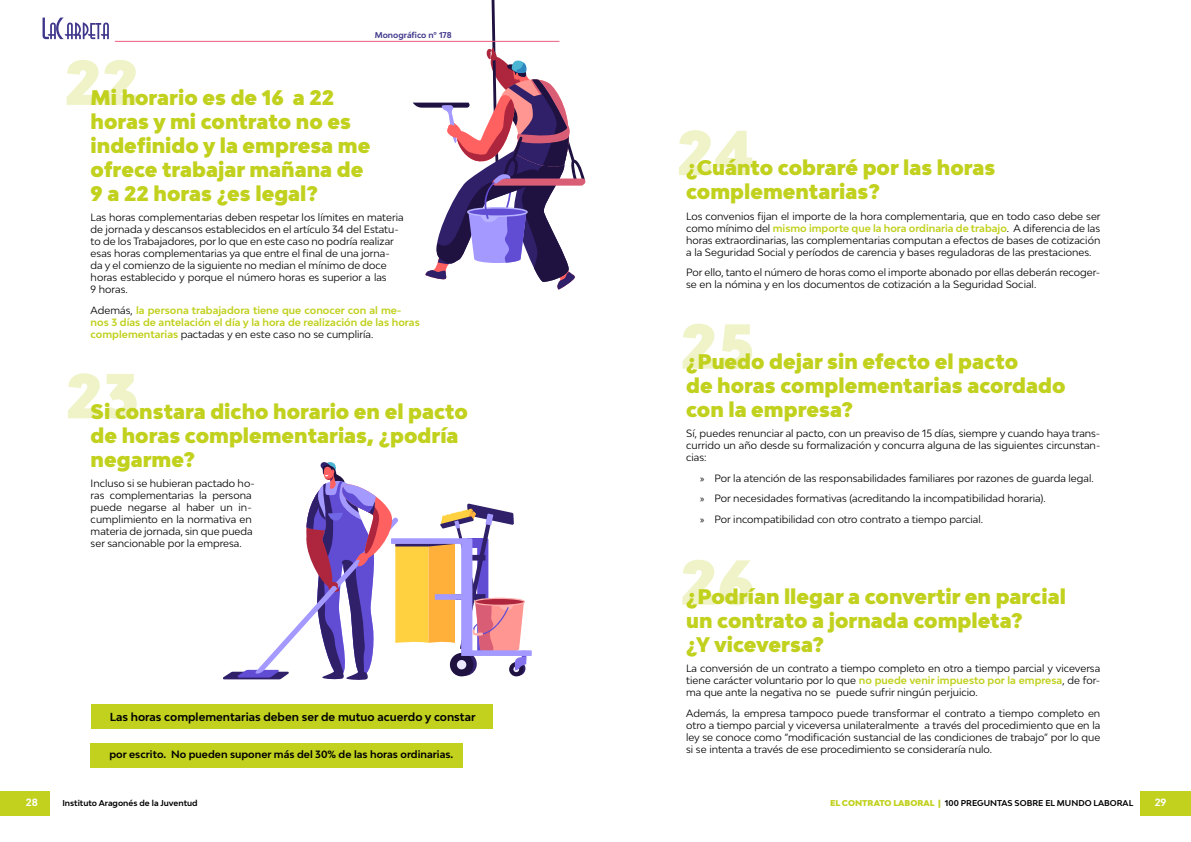
<style>
.page{position:relative;width:1191px;height:842px;background:#fff}
.page>*{position:absolute;margin:0;border:0;box-sizing:border-box;transform-origin:0 0}
.t1{font:900 60px "Bw Modelica";color:#c1d11e}
.t2{font:900 20px/24px "Bw Modelica";color:#c1d11e}
.t3{font:700 11px "Bw Modelica";color:#000}
.t4{font:10px/12px "Bw Modelica";color:#000}
.t5{font:700 10px/12px "Bw Modelica";color:#c1d11e}
.t6{font:700 10px "Bw Modelica";color:#000}
.t7{font:700 10px "Bw Modelica";color:#fff}
.t8{font:700 8px "Bw Modelica";color:#000}
.t9{font:700 8px "Bw Modelica";color:#3f378b}
.s1{font-weight:400;color:#000}
.s2{font-weight:700;color:#c1d11e}
.s3{font-family:"Myriad Pro"}
.s4{font-weight:900;color:#c1d11e}
</style>
<div class="page">
<div style="left:1140px;top:791px;width:51px;height:25px;background:#c1d11e"></div>
<div style="left:0;top:791px;width:50px;height:25px;background:#c1d11e"></div>
<svg style="left:67px;top:60px;width:69px;height:45px"></svg>
<svg style="left:68px;top:373px;width:69px;height:46px"></svg>
<svg style="left:223px;top:462px;width:309px;height:218px"></svg>
<svg style="left:412px;top:0;width:174px;height:290px"></svg>
<div style="left:91px;top:704px;width:401px;height:25px;background:#c1d11e"></div>
<div style="left:91px;top:743px;width:372px;height:24px;background:#c1d11e"></div>
<svg style="left:43px;top:18px;width:66px;height:21px"></svg>
<hr style="left:115px;top:41px;width:444px;height:1px;background:#eb5f7f">
<p class="t9" style="left:375px;top:30px;width:79px">Monográfico nº 178</p>
<h2 class="t2" style="left:91px;top:85px;width:281px">Mi horario es de 16 a 22 horas y mi contrato no es indefinido y la empresa me ofrece trabajar mañana de<br>9 a 22 horas ¿es legal?</h2>
<p class="t4" style="left:91px;top:211px;width:314px">Las horas complementarias deben respetar los límites en materia de jornada y descansos establecidos en el artículo 34 del Estatu&shy;to de los Trabajadores, por lo que en este caso no podría realizar esas horas complementarias ya que entre el final de una jorna&shy;da y el comienzo de la siguiente no median el mínimo de doce horas establecido y porque el número horas es superior a las<br>9 horas.</p>
<p class="t5" style="left:91px;top:304px;width:331px"><span class="s1">Además,</span> la persona trabajadora tiene que conocer con al me&shy;nos 3 días de antelación el día y la hora de realización de las horas complementarias <span class="s1">pactadas y en este caso no se cumpliría.</span></p>
<h2 class="t2" style="left:91px;top:399px;width:379px">Si constara dicho horario en el pacto de horas complementarias, ¿podría negarme?</h2>
<p class="t4" style="left:91px;top:477px;width:166px">Incluso si se hubieran pactado ho&shy;ras complementarias la persona puede negarse al haber un in&shy;cumplimiento en la normativa en materia de jornada, sin que pueda ser sancionable por la empresa.</p>
<p class="t3" style="left:110px;top:710px;width:367px">Las horas complementarias deben ser de mutuo acuerdo y constar</p>
<p class="t6" style="left:109px;top:748px;width:345px">por escrito. No pueden suponer más del 30% de las horas ordinarias.</p>
<h1 class="t1" style="left:676px;top:114px;width:79px">24</h1>
<h2 class="t2" style="left:686px;top:155px;width:311px">¿Cuánto cobraré por las horas complementarias?</h2>
<p class="t4" style="left:686px;top:210px;width:416px;text-align:justify">Los convenios fijan el importe de la hora complementaria, que en todo caso debe ser como mínimo del <span class="s2">mismo importe que la hora ordinaria de trabajo</span>. A diferencia de las horas extraordinarias, las complementarias computan a efectos de bases de cotización a la Seguridad Social y períodos de carencia y bases reguladoras de las prestaciones.</p>
<p class="t4" style="left:686px;top:266px;width:416px">Por ello, tanto el número de horas como el importe abonado por ellas deberán recoger&shy;se en la nómina y en los documentos de cotización a la Seguridad Social.</p>
<h1 class="t1" style="left:680px;top:307px;width:76px">25</h1>
<h2 class="t2" style="left:686px;top:349px;width:381px">¿Puedo dejar sin efecto el pacto<br>de horas complementarias acordado con la empresa?</h2>
<p class="t4" style="left:686px;top:427px;width:416px;text-align:justify">Sí, puedes renunciar al pacto, con un preaviso de 15 días, siempre y cuando haya trans&shy;currido un año desde su formalización y concurra alguna de las siguientes circunstan&shy;cias:</p>
<p class="t4" style="left:700px;top:468px;width:395px;line-height:20.5px"><span class="s3">»</span> Por la atención de las responsabilidades familiares por razones de guarda legal. <span class="s3">»</span> Por necesidades formativas (acreditando la incompatibilidad horaria).<br><span class="s3">»</span> Por incompatibilidad con otro contrato a tiempo parcial.</p>
<h1 class="t1" style="left:680px;top:543px;width:76px">26</h1>
<h2 class="t2" style="left:686px;top:584px;width:381px">¿Podrían llegar a convertir en parcial un contrato a jornada completa?<br>¿Y viceversa?</h2>
<p class="t4" style="left:686px;top:662px;width:416px;text-align:justify">La conversión de un contrato a tiempo completo en otro a tiempo parcial y viceversa tiene carácter voluntario por lo que <span class="s2">no puede venir impuesto por la empresa</span>, de for&shy;ma que ante la negativa no se puede sufrir ningún perjuicio.</p>
<p class="t4" style="left:686px;top:707px;width:416px;text-align:justify">Además, la empresa tampoco puede transformar el contrato a tiempo completo en otro a tiempo parcial y viceversa unilateralmente a través del procedimiento que en la ley se conoce como “modificación sustancial de las condiciones de trabajo” por lo que si se intenta a través de ese procedimiento se consideraría nulo.</p>
<p class="t7" style="left:26px;top:796px;width:14px">28</p>
<p class="t8" style="left:62px;top:798px;width:137px">Instituto Aragonés de la Juventud</p>
<p class="t8" style="left:830px;top:798px;width:305px"><span class="s4">EL CONTRATO LABORAL |</span> 100 PREGUNTAS SOBRE EL MUNDO LABORAL</p>
<p class="t7" style="left:1154px;top:796px;width:13px">29</p>
</div>
